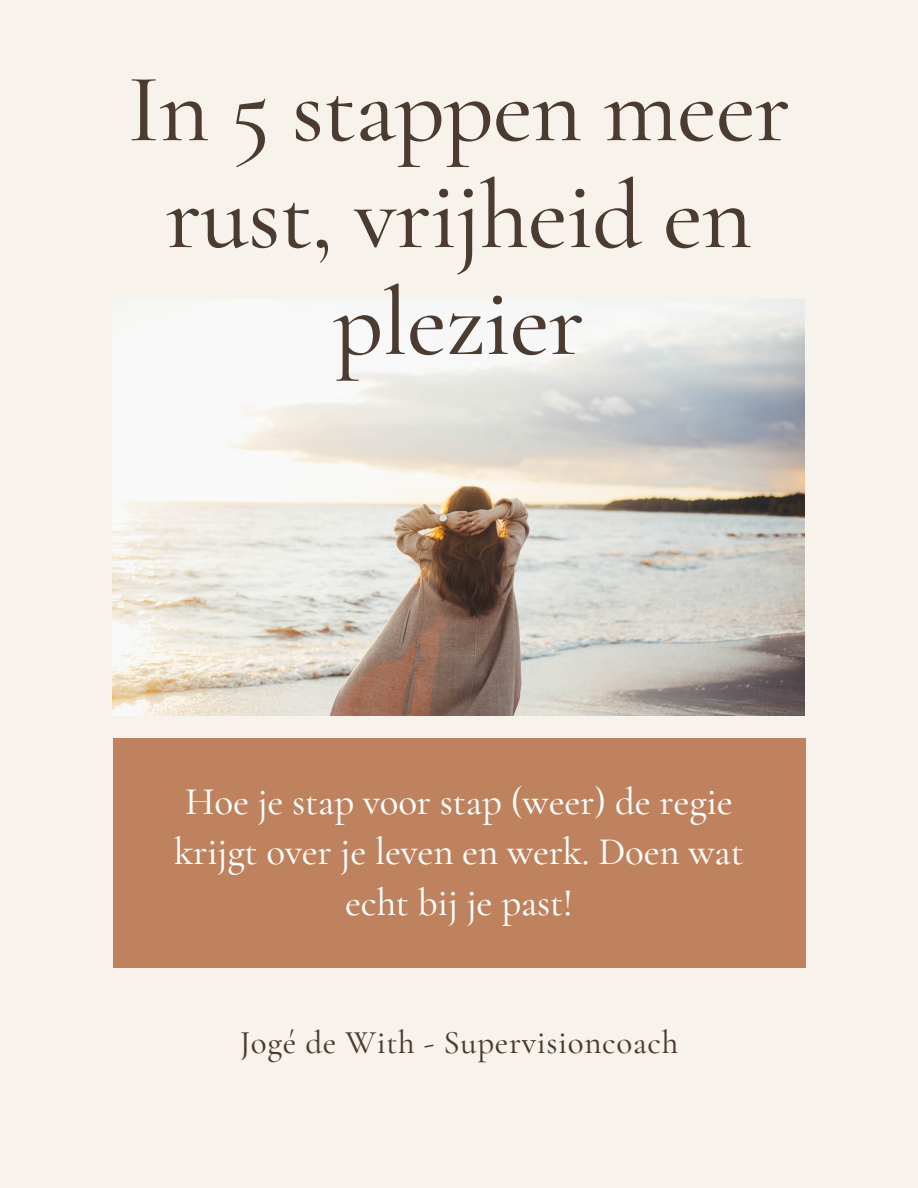
<style>
.page{position:relative;width:918px;height:1188px;background:#f8f2ed}
.page>*{position:absolute;margin:0;border:0;box-sizing:border-box;transform-origin:0 0}
.t1{font:500 97.5px/106.8px "Cormorant Garamond";letter-spacing:-.01em;color:#4b3b31;text-align:center}
.t2{font:500 39px/50.7px "Cormorant Garamond";letter-spacing:-.005em;color:#fff;text-align:center}
.t3{font:500 33px "Cormorant Garamond";letter-spacing:.02em;color:#4b3b31}
</style>
<div class="page">
<img style="left:113px;top:299px;width:692px;height:416px">
<div style="left:113px;top:738px;width:692px;height:229px;background:#bf825e"></div>
<h1 class="t1" style="left:127px;top:56px;width:665px">In 5 stappen meer rust, vrijheid en plezier</h1>
<p class="t2" style="left:174px;top:776px;width:571px">Hoe je stap voor stap (weer) de regie krijgt over je leven en werk. Doen wat echt bij je past!</p>
<p class="t3" style="left:240px;top:1022px;width:440px">Jogé de With - Supervisioncoach</p>
</div>
